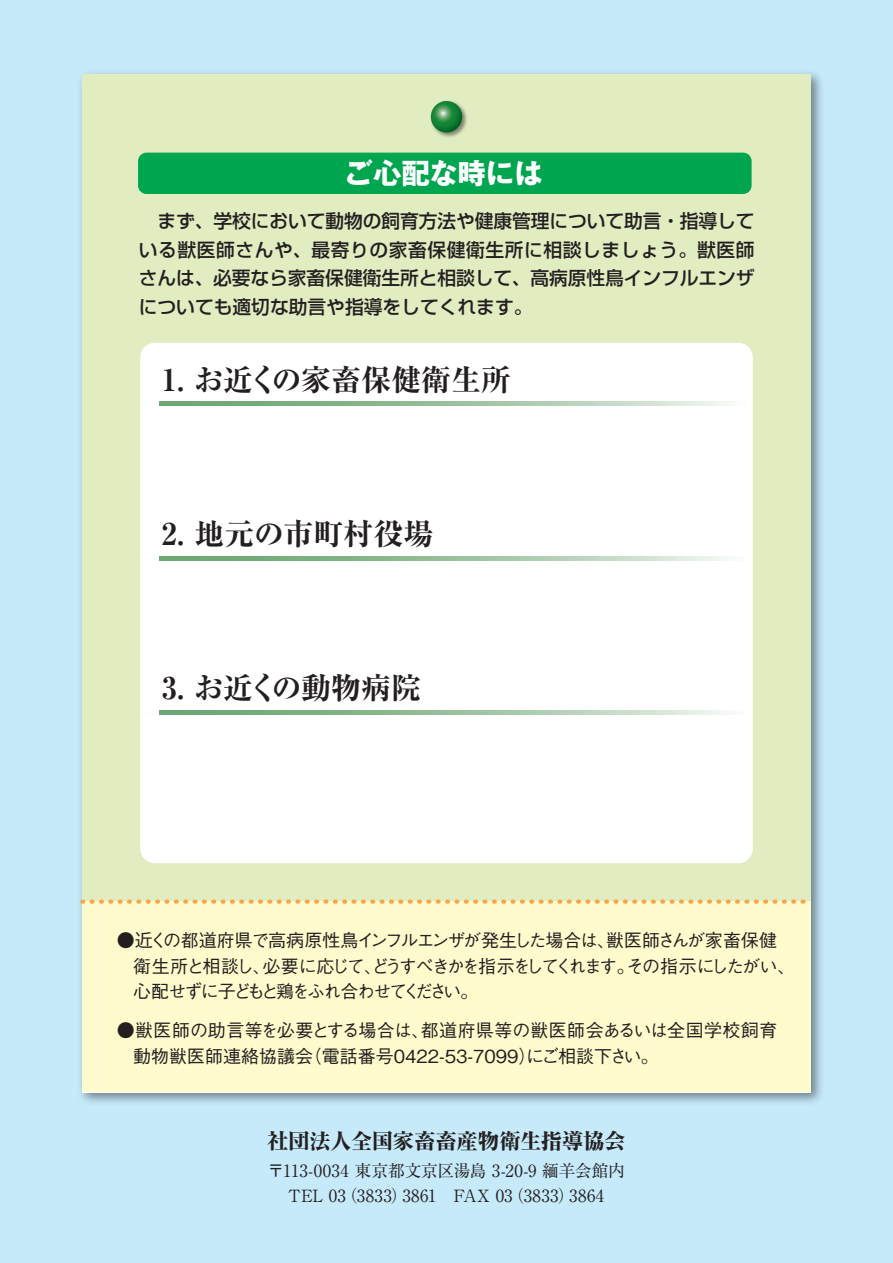
<style>
.page{position:relative;width:893px;height:1263px;background:#c6eafa}
.page>*{position:absolute;margin:0;border:0;box-sizing:border-box;transform-origin:0 0}
.t1{font:700 expanded 30px "Ryumin Pro";color:#231f20}
.t2{font:700 expanded 30px "Ryumin Pro";letter-spacing:-.025em;color:#231f20}
.t3{font:700 28.5px "Gothic MB101 Pro";color:#fff}
.t4{font:800 21.45px "Ryumin Pro";letter-spacing:-.02em;color:#231f20}
.t5{font:500 18.75px/28.5px "Shin Go Pr 6";letter-spacing:-.005em;color:#231f20;text-align:justify}
.t6{font:500 18px/25.5px "Gothic BBB Pr 6";letter-spacing:-.1em;color:#231f20}
.t7{font:500 18px/25.5px "Gothic BBB Pr 6";color:#231f20}
.t8{font:16.8px/24.5px "Ryumin Pro";letter-spacing:.015em;color:#231f20;text-align:center}
</style>
<div class="page">
<img style="left:80px;top:72px;width:742px;height:1031px">
<div style="left:82px;top:74px;width:729px;height:828px;background:#e1edc1"></div>
<div style="left:82px;top:902px;width:729px;height:190px;background:#fffbcc"></div>
<svg style="left:82px;top:899px;width:729px;height:5px"></svg>
<div style="left:140px;top:343px;width:613px;height:520px;background:#fff;border-radius:14px"></div>
<svg style="left:160px;top:556px;width:569px;height:4px;background:#9ec4a2"></svg>
<svg style="left:160px;top:401px;width:569px;height:4px;background:#9ec4a2"></svg>
<svg style="left:160px;top:711px;width:569px;height:3px;background:#9ec4a2"></svg>
<div style="left:138px;top:153px;width:614px;height:41px;background:#00a54f;border-radius:9px"></div>
<img style="left:430px;top:101px;width:37px;height:37px">
<svg style="left:431px;top:101px;width:31px;height:31px"></svg>
<h2 class="t3" style="left:344px;top:150px;width:200px">ご心配な時には</h2>
<p class="t5" style="left:139px;top:206px;width:617px;text-indent:19px">まず、学校において動物の飼育方法や健康管理について助言・指導している獣医師さんや、最寄りの家畜保健衛生所に相談しましょう。獣医師さんは、必要なら家畜保健衛生所と相談して、高病原性鳥インフルエンザについても適切な助言や指導をしてくれます。</p>
<h1 class="t1" style="left:162px;top:356px;width:351px">1. お近くの家畜保健衛生所</h1>
<h1 class="t1" style="left:162px;top:510px;width:273px">2. 地元の市町村役場</h1>
<h1 class="t2" style="left:162px;top:664px;width:261px">3. お近くの動物病院</h1>
<p class="t6" style="left:133px;top:927px;width:664px;text-indent:-16px">●近くの都道府県で高病原性鳥インフルエンザが発生した場合は、獣医師さんが家畜保健衛生所と相談し、必要に応じて、どうすべきかを指示をしてくれます。その指示にしたがい、心配せずに子どもと鶏をふれ合わせてください。</p>
<p class="t7" style="left:133px;top:1017px;width:646px;text-indent:-16px">●獣医師の助言等を必要とする場合は、都道府県等の獣医師会あるいは全国学校飼育動物獣医師連絡協議会（電話番号0422-53-7099）にご相談下さい。</p>
<p class="t4" style="left:267px;top:1124px;width:360px">社団法人全国家畜畜産物衛生指導協会</p>
<p class="t8" style="left:268px;top:1158px;width:359px">〒113-0034 東京都文京区湯島 3-20-9 緬羊会館内<br>TEL 03（3833）3861　FAX 03（3833）3864</p>
</div>
